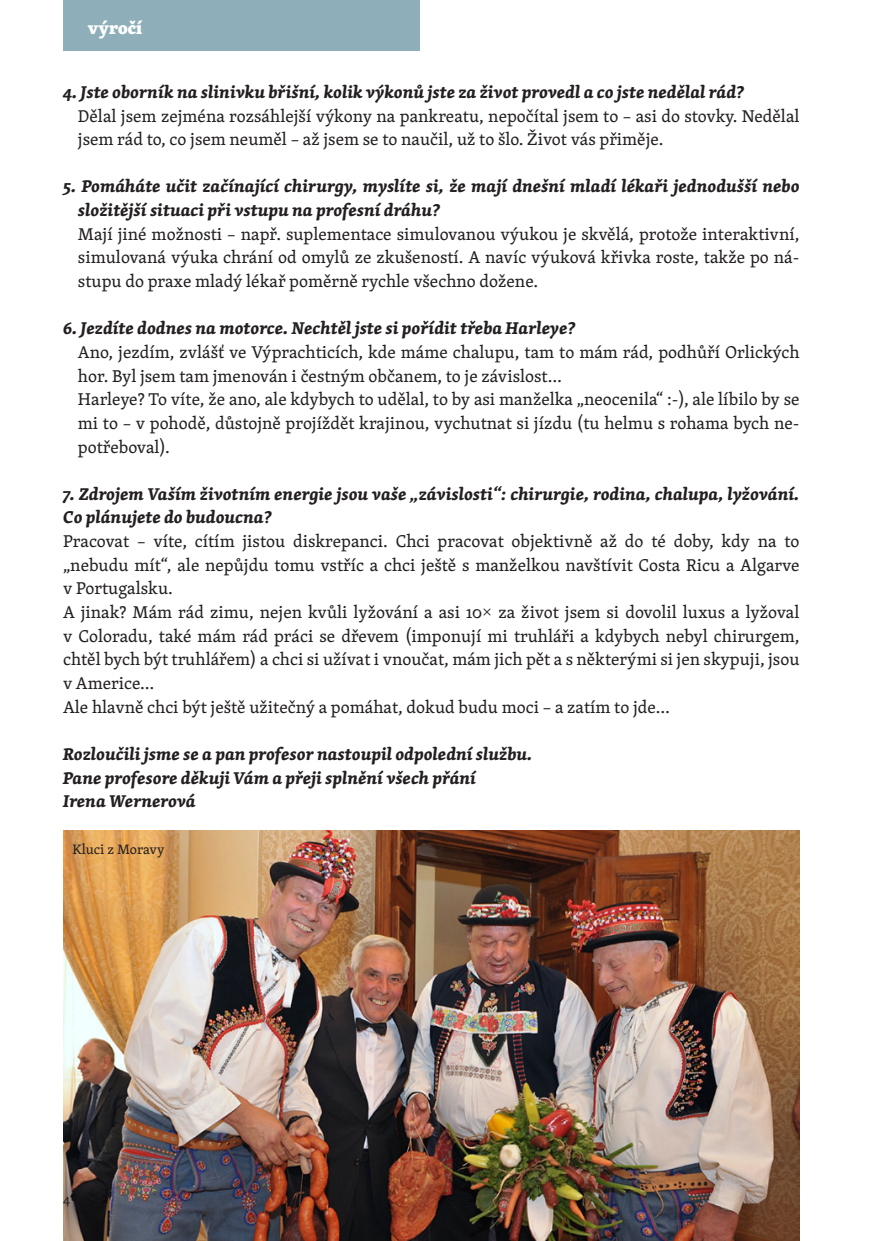
<style>
.page{position:relative;width:874px;height:1241px;background:#fff}
.page>*{position:absolute;margin:0;border:0;box-sizing:border-box;transform-origin:0 0}
.odpověď{font:17.5px/23.6px "Skolar Latin Pro";color:#231f20}
.otázka{font:italic 700 17.5px/23.6px "Skolar Latin Pro";color:#231f20}
.text{font:17.5px/23.6px "Skolar Latin Pro";color:#231f20;text-align:justify}
.ZÁLOŽKA{font:700 expanded 17.5px "Skolar Latin Pro";color:#fff}
.popisobrázku{font:14px "Skolar Latin Pro";color:#231f20}
.číslo-strany{font:14px "Skolar Latin Pro";color:#231f20}
.s1{font-family:"Lido STF"}
</style>
<div class="page">
<img style="left:63px;top:830px;width:736px;height:410px">
<div style="left:63px;top:0;width:356px;height:51px;background:#8eaeb9"></div>
<p class="ZÁLOŽKA" style="left:88px;top:14px;width:56px">výročí</p>
<p class="otázka" style="left:63px;top:79px;width:682px">4. Jste oborník na slinivku břišní, kolik výkonů jste za život provedl a co jste nedělal rád?</p>
<p class="odpověď" style="left:78px;top:103px;width:722px">Dělal jsem zejména rozsáhlejší výkony na pankreatu, nepočítal jsem to – asi do stovky. Nedělal jsem rád to, co jsem neuměl – až jsem se to naučil, už to šlo. Život vás přiměje.</p>
<p class="otázka" style="left:78px;top:174px;width:722px;text-indent:-15px">5. Pomáháte učit začínající chirurgy, myslíte si, že mají dnešní mladí lékaři jednodušší nebo složitější situaci při vstupu na profesní dráhu?</p>
<p class="odpověď" style="left:78px;top:221px;width:722px;text-align:justify">Mají jiné možnosti – např. suplementace simulovanou výukou je skvělá, protože interaktivní, simulovaná výuka chrání od omylů ze zkušeností. A navíc výuková křivka roste, takže po ná&shy;stupu do praxe mladý lékař poměrně rychle všechno dožene.</p>
<p class="otázka" style="left:63px;top:315px;width:513px">6. Jezdíte dodnes na motorce. Nechtěl jste si pořídit třeba Harleye?</p>
<p class="odpověď" style="left:78px;top:340px;width:722px">Ano, jezdím, zvlášť ve Výprachticích, kde máme chalupu, tam to mám rád, podhůří Orlických hor. Byl jsem tam jmenován i čestným občanem, to je závislost…</p>
<p class="odpověď" style="left:78px;top:387px;width:722px;text-align:justify">Harleye? To víte, že ano, ale kdybych to udělal, to by asi manželka „neocenila“ :-), ale líbilo by se mi to – v pohodě, důstojně projíždět krajinou, vychutnat si jízdu (tu helmu s rohama bych ne&shy;potřeboval).</p>
<p class="otázka" style="left:63px;top:481px;width:737px">7. Zdrojem Vaším životním energie jsou vaše „závislosti“: chirurgie, rodina, chalupa, lyžování.<br>Co plánujete do budoucna?</p>
<p class="text" style="left:63px;top:529px;width:737px">Pracovat – víte, cítím jistou diskrepanci. Chci pracovat objektivně až do té doby, kdy na to „nebudu mít“, ale nepůjdu tomu vstříc a chci ještě s manželkou navštívit Costa Ricu a Algarve v Portugalsku.</p>
<p class="text" style="left:63px;top:599px;width:737px">A jinak? Mám rád zimu, nejen kvůli lyžování a asi 10<span class="s1">×</span> za život jsem si dovolil luxus a lyžoval v Coloradu, také mám rád práci se dřevem (imponují mi truhláři a kdybych nebyl chirurgem, chtěl bych být truhlářem) a chci si užívat i vnoučat, mám jich pět a s některými si jen skypuji, jsou v Americe…</p>
<p class="text" style="left:63px;top:694px;width:608px">Ale hlavně chci být ještě užitečný a pomáhat, dokud budu moci – a zatím to jde…</p>
<p class="otázka" style="left:63px;top:741px;width:471px">Rozloučili jsme se a pan profesor nastoupil odpolední službu.</p>
<p class="otázka" style="left:63px;top:764px;width:414px">Pane profesore děkuji Vám a přeji splnění všech přání</p>
<p class="otázka" style="left:63px;top:788px;width:134px">Irena Wernerová</p>
<p class="popisobrázku" style="left:72px;top:839px;width:93px">Kluci z Moravy</p>
<p class="číslo-strany" style="left:63px;top:1188px;width:8px">4</p>
</div>
